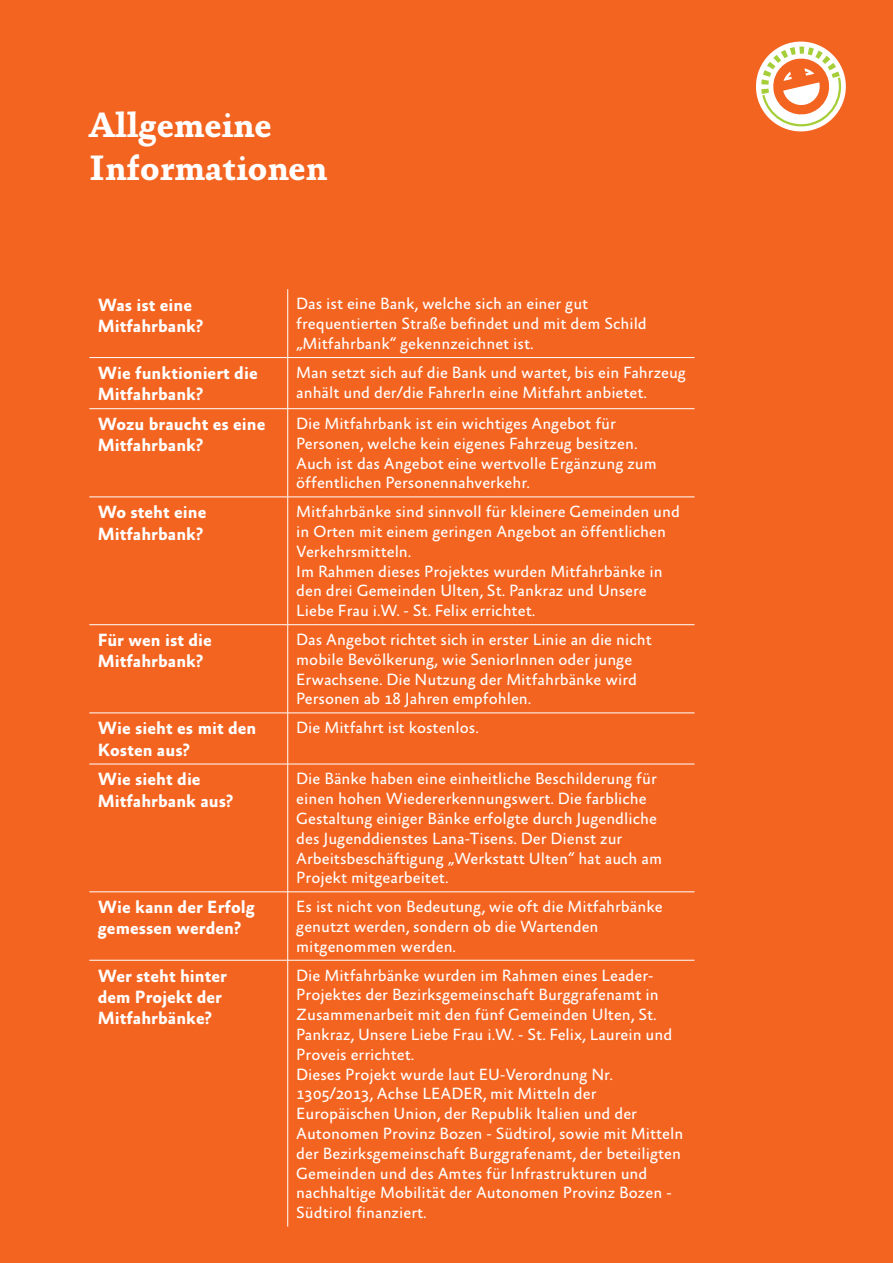
<style>
.page{position:relative;width:893px;height:1263px;background:#f36421}
.page>*{position:absolute;margin:0;border:0;box-sizing:border-box;transform-origin:0 0}
.t1{font:700 35.85px/43px "Absara";color:#fff}
.t2{font:700 18px/21.3px "Absara Sans";color:#fff}
.t3{font:16.5px/19.8px "Absara Sans";color:#fff}
</style>
<div class="page">
<div style="left:756px;top:42px;width:90px;height:89px;background:#fff;border-radius:50%"></div>
<svg style="left:761px;top:47px;width:84px;height:83px"></svg>
<hr style="left:287px;top:289px;width:1px;height:68px;background:#fff">
<hr style="left:89px;top:357px;width:199px;height:1px;background:#fff">
<hr style="left:288px;top:357px;width:406px;height:1px;background:#fff">
<hr style="left:287px;top:358px;width:1px;height:50px;background:#fff">
<hr style="left:89px;top:408px;width:199px;height:1px;background:#fff">
<hr style="left:288px;top:408px;width:406px;height:1px;background:#fff">
<hr style="left:287px;top:409px;width:1px;height:88px;background:#fff">
<hr style="left:89px;top:497px;width:199px;height:1px;background:#fff">
<hr style="left:288px;top:497px;width:406px;height:1px;background:#fff">
<hr style="left:287px;top:497px;width:1px;height:127px;background:#fff">
<hr style="left:89px;top:624px;width:199px;height:1px;background:#fff">
<hr style="left:288px;top:624px;width:406px;height:1px;background:#fff">
<hr style="left:287px;top:625px;width:1px;height:88px;background:#fff">
<hr style="left:89px;top:713px;width:199px;height:1px;background:#fff">
<hr style="left:288px;top:713px;width:406px;height:1px;background:#fff">
<hr style="left:287px;top:713px;width:1px;height:51px;background:#fff">
<hr style="left:89px;top:764px;width:199px;height:1px;background:#fff">
<hr style="left:288px;top:764px;width:406px;height:1px;background:#fff">
<hr style="left:287px;top:764px;width:1px;height:128px;background:#fff">
<hr style="left:89px;top:891px;width:199px;height:1px;background:#fff">
<hr style="left:288px;top:891px;width:406px;height:1px;background:#fff">
<hr style="left:287px;top:892px;width:1px;height:68px;background:#fff">
<hr style="left:89px;top:960px;width:199px;height:1px;background:#fff">
<hr style="left:288px;top:960px;width:406px;height:1px;background:#fff">
<hr style="left:287px;top:960px;width:1px;height:267px;background:#fff">
<h1 class="t1" style="left:89px;top:104px;width:239px">Allgemeine<br>Informationen</h1>
<p class="t2" style="left:98px;top:295px;width:107px">Was ist eine<br>Mitfahrbank?</p>
<p class="t3" style="left:296px;top:295px;width:352px">Das ist eine Bank, welche sich an einer gut frequentierten Straße befindet und mit dem Schild „Mitfahrbank“ gekennzeichnet ist.</p>
<p class="t2" style="left:98px;top:363px;width:161px">Wie funktioniert die<br>Mitfahrbank?</p>
<p class="t3" style="left:296px;top:363px;width:391px">Man setzt sich auf die Bank und wartet, bis ein Fahrzeug anhält und der/die FahrerIn eine Mitfahrt anbietet.</p>
<p class="t2" style="left:98px;top:414px;width:169px">Wozu braucht es eine<br>Mitfahrbank?</p>
<p class="t3" style="left:296px;top:414px;width:362px">Die Mitfahrbank ist ein wichtiges Angebot für Personen, welche kein eigenes Fahrzeug besitzen.<br>Auch ist das Angebot eine wertvolle Ergänzung zum öffentlichen Personennahverkehr.</p>
<p class="t2" style="left:98px;top:502px;width:110px">Wo steht eine<br>Mitfahrbank?</p>
<p class="t3" style="left:296px;top:503px;width:385px">Mitfahrbänke sind sinnvoll für kleinere Gemeinden und in Orten mit einem geringen Angebot an öffentlichen Verkehrsmitteln.<br>Im Rahmen dieses Projektes wurden Mitfahrbänke in den drei Gemeinden Ulten, St. Pankraz und Unsere Liebe Frau i.W. - St. Felix errichtet.</p>
<p class="t2" style="left:98px;top:630px;width:116px">Für wen ist die<br>Mitfahrbank?</p>
<p class="t3" style="left:296px;top:630px;width:357px">Das Angebot richtet sich in erster Linie an die nicht mobile Bevölkerung, wie SeniorInnen oder junge Erwachsene. Die Nutzung der Mitfahrbänke wird Personen ab 18 Jahren empfohlen.</p>
<p class="t2" style="left:98px;top:718px;width:160px">Wie sieht es mit den<br>Kosten aus?</p>
<p class="t3" style="left:296px;top:718px;width:184px">Die Mitfahrt ist kostenlos.</p>
<p class="t2" style="left:98px;top:769px;width:137px">Wie sieht die<br>Mitfahrbank aus?</p>
<p class="t3" style="left:296px;top:770px;width:367px">Die Bänke haben eine einheitliche Beschilderung für einen hohen Wiedererkennungswert. Die farbliche Gestaltung einiger Bänke erfolgte durch Jugendliche des Jugenddienstes Lana-Tisens. Der Dienst zur Arbeitsbeschäftigung „Werkstatt Ulten“ hat auch am Projekt mitgearbeitet.</p>
<p class="t2" style="left:98px;top:897px;width:159px">Wie kann der Erfolg gemessen werden?</p>
<p class="t3" style="left:296px;top:897px;width:368px">Es ist nicht von Bedeutung, wie oft die Mitfahrbänke genutzt werden, sondern ob die Wartenden mitgenommen werden.</p>
<p class="t2" style="left:98px;top:966px;width:131px">Wer steht hinter dem Projekt der<br>Mitfahrbänke?</p>
<p class="t3" style="left:296px;top:966px;width:389px">Die Mitfahrbänke wurden im Rahmen eines Leader-Projektes der Bezirksgemeinschaft Burggrafenamt in Zusammenarbeit mit den fünf Gemeinden Ulten, St.<br>Pankraz, Unsere Liebe Frau i.W. - St. Felix, Laurein und Proveis errichtet.<br>Dieses Projekt wurde laut EU-Verordnung Nr.<br>1305/2013, Achse LEADER, mit Mitteln der Europäischen Union, der Republik Italien und der Autonomen Provinz Bozen - Südtirol, sowie mit Mitteln der Bezirksgemeinschaft Burggrafenamt, der beteiligten Gemeinden und des Amtes für Infrastrukturen und nachhaltige Mobilität der Autonomen Provinz Bozen - Südtirol finanziert.</p>
</div>
